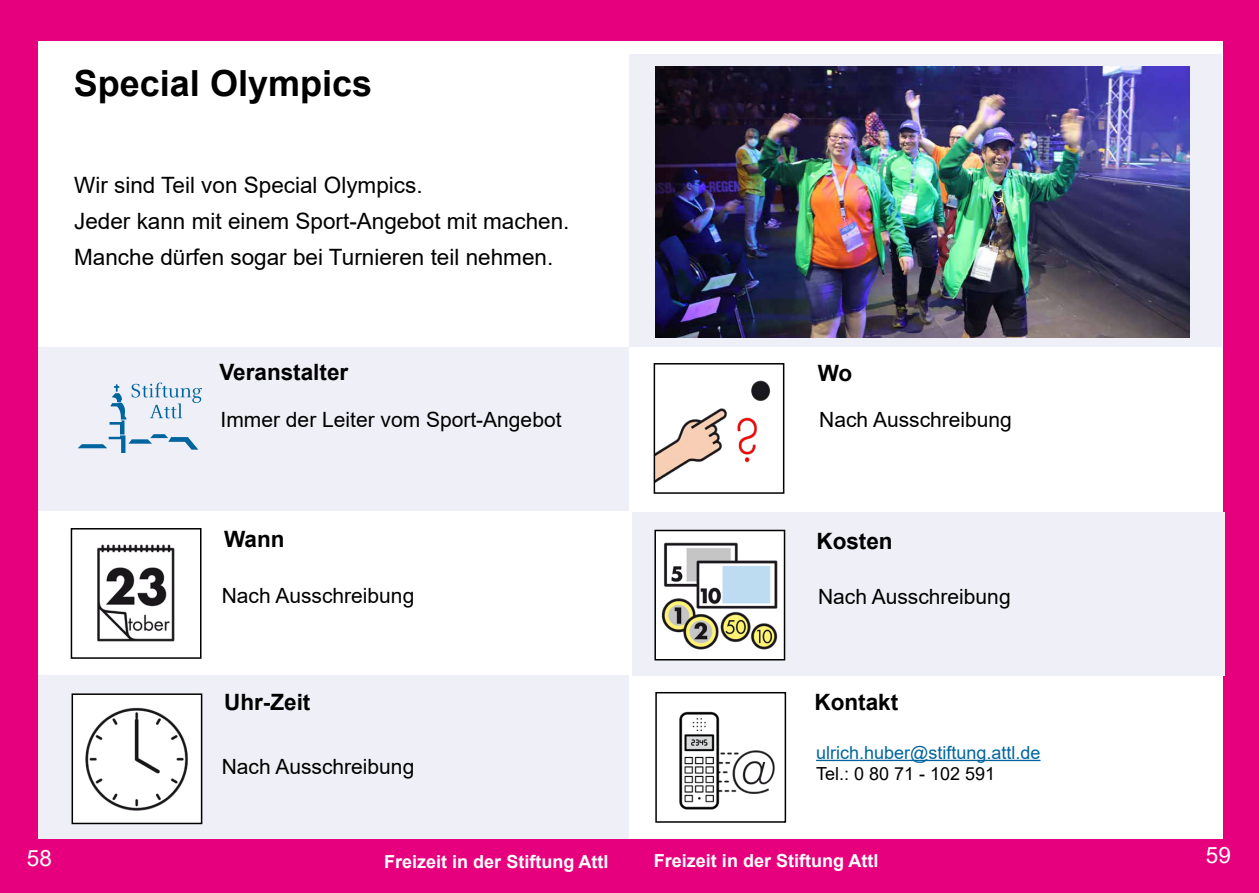
<style>
.page{position:relative;width:1259px;height:893px;background:#e6007d}
.page>*{position:absolute;margin:0;border:0;box-sizing:border-box;transform-origin:0 0}
.t1{font:700 36px "Arial";color:#000}
.t2{font:22.5px/36px "Arial";color:#000}
.t3{font:700 22.5px "Arial";color:#000}
.t4{font:22.5px "Arial";color:#fff}
.t5{font:21px "Arial";color:#000}
.t6{font:700 18px "Arial";color:#fff}
.t7{font:18px "Arial";color:#00659e}
.t8{font:18px "Arial";color:#000}
</style>
<div class="page">
<div style="left:38px;top:41px;width:1184px;height:797px;background:#fff"></div>
<div style="left:38px;top:348px;width:591px;height:163px;background:#efeff7"></div>
<div style="left:632px;top:512px;width:593px;height:163px;background:#efeff7"></div>
<div style="left:629px;top:54px;width:592px;height:293px;background:#efeff7"></div>
<div style="left:38px;top:676px;width:591px;height:163px;background:#efeff7"></div>
<img style="left:656px;top:380px;width:115px;height:102px">
<div style="left:653px;top:363px;width:131px;height:131px;border:2px solid #000"></div>
<img style="left:97px;top:545px;width:78px;height:96px">
<div style="left:71px;top:528px;width:130px;height:131px;border:2px solid #000"></div>
<div style="left:655px;top:530px;width:129px;height:130px;background:#fff"></div>
<img style="left:661px;top:542px;width:117px;height:107px">
<div style="left:654px;top:530px;width:131px;height:130px;border:2px solid #000"></div>
<div style="left:72px;top:694px;width:130px;height:129px;background:#fff"></div>
<img style="left:85px;top:707px;width:103px;height:104px">
<div style="left:72px;top:693px;width:130px;height:131px;border:2px solid #000"></div>
<img style="left:726px;top:750px;width:49px;height:44px">
<div style="left:655px;top:692px;width:131px;height:131px;border:2px solid #000"></div>
<img style="left:655px;top:710px;width:71px;height:101px">
<img style="left:655px;top:67px;width:534px;height:271px">
<hr style="left:816px;top:760px;width:224px;height:1px;background:#00659e">
<svg style="left:78px;top:383px;width:124px;height:70px"></svg>
<h1 class="t1" style="left:74px;top:58px;width:300px">Special Olympics</h1>
<p class="t2" style="left:74px;top:167px;width:497px">Wir sind Teil von Special Olympics.<br>Jeder kann mit einem Sport-Angebot mit machen.<br>Manche dürfen sogar bei Turnieren teil nehmen.</p>
<p class="t3" style="left:219px;top:356px;width:130px">Veranstalter</p>
<p class="t3" style="left:817px;top:358px;width:36px">Wo</p>
<p class="t5" style="left:221px;top:405px;width:342px">Immer der Leiter vom Sport-Angebot</p>
<p class="t5" style="left:819px;top:405px;width:194px">Nach Ausschreibung</p>
<p class="t3" style="left:224px;top:523px;width:62px">Wann</p>
<p class="t3" style="left:816px;top:525px;width:78px">Kosten</p>
<p class="t5" style="left:222px;top:581px;width:194px">Nach Ausschreibung</p>
<p class="t5" style="left:818px;top:582px;width:194px">Nach Ausschreibung</p>
<p class="t3" style="left:224px;top:686px;width:88px">Uhr-Zeit</p>
<p class="t3" style="left:814px;top:686px;width:85px">Kontakt</p>
<p class="t5" style="left:222px;top:752px;width:194px">Nach Ausschreibung</p>
<p class="t7" style="left:816px;top:740px;width:226px">ulrich.huber@stiftung.attl.de</p>
<p class="t8" style="left:816px;top:761px;width:181px">Tel.: 0 80 71 - 102 591</p>
<p class="t4" style="left:27px;top:843px;width:27px">58</p>
<p class="t6" style="left:384px;top:849px;width:226px">Freizeit in der Stiftung Attl</p>
<p class="t6" style="left:654px;top:848px;width:226px">Freizeit in der Stiftung Attl</p>
<p class="t4" style="left:1205px;top:839px;width:27px">59</p>
</div>
